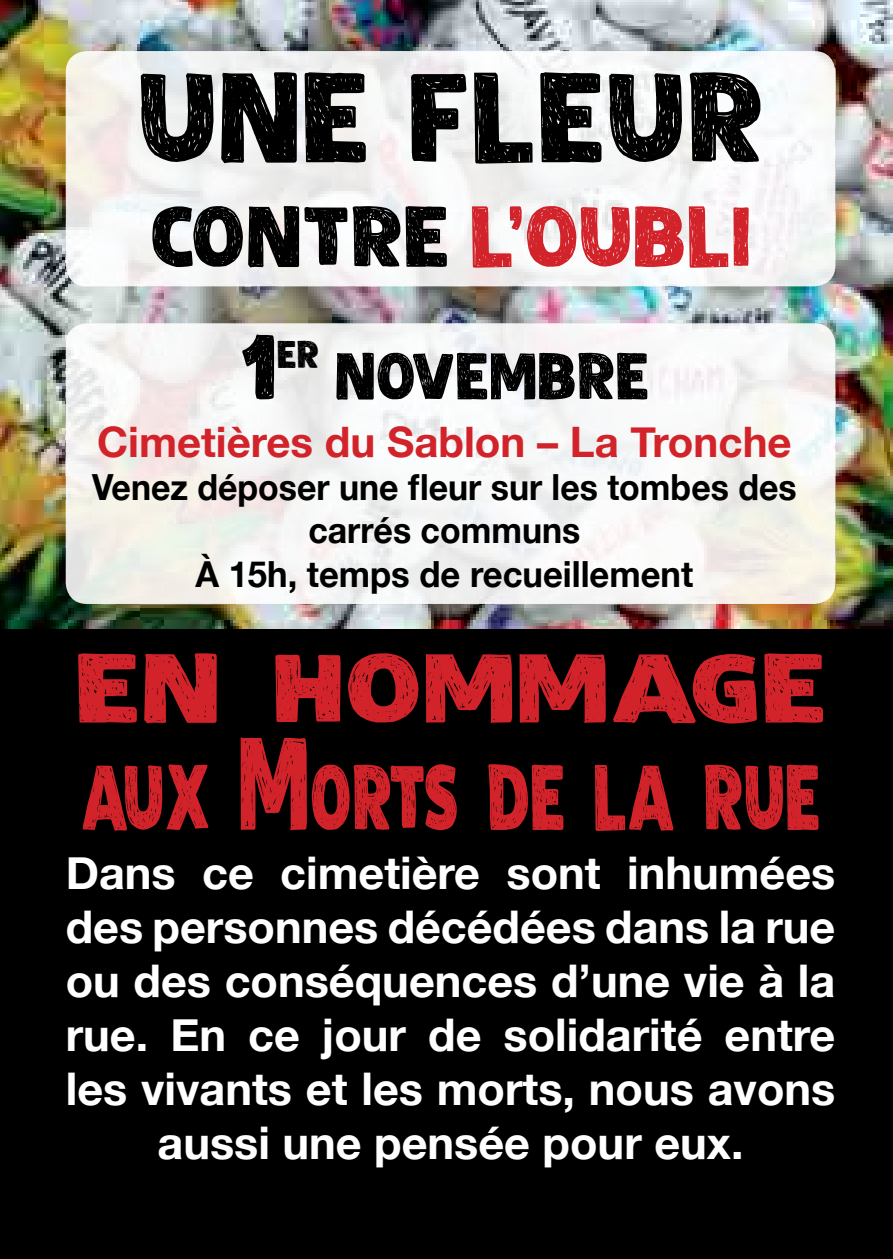
<style>
.page{position:relative;width:893px;height:1259px;background:#fff}
.page>*{position:absolute;margin:0;border:0;box-sizing:border-box;transform-origin:0 0}
.t1{font:95.4px "DK Zealand";color:#000;scale:.95 1}
.t2{font:66.9px "DK Zealand";color:#000;scale:.95 1}
.t3{font:700 45px/54px "Helvetica Neue";color:#fff;text-align:center}
.t4{font:700 42px "Helvetica Neue";color:#d2232a}
.t5{font:39px "DK Zealand";color:#000;scale:.95 1}
.t6{font:700 36px/43.2px "Helvetica Neue";color:#000;text-align:center;scale:.94 1}
</style>
<div class="page">
<img style="left:0;top:0;width:893px;height:629px">
<div style="left:0;top:629px;width:893px;height:630px;background:#000"></div>
<div style="left:29px;top:286px;width:843px;height:354px;background:#000;opacity:.1"></div>
<svg style="left:66px;top:323px;width:769px;height:281px;fill:#f6f5f4"></svg>
<div style="left:29px;top:14px;width:843px;height:309px;background:#000;opacity:.1"></div>
<svg style="left:66px;top:51px;width:769px;height:235px;fill:#f5f4f5"></svg>
<svg style="left:141px;top:72px;width:619px;height:92px;fill:#080808"></svg>
<svg style="left:152px;top:206px;width:295px;height:61px"></svg>
<svg style="left:472px;top:206px;width:277px;height:62px"></svg>
<svg style="left:78px;top:653px;width:745px;height:70px;fill:#d2232a"></svg>
<svg style="left:83px;top:737px;width:735px;height:94px"></svg>
<h1 class="t1" style="left:240px;top:311px;width:41px">1</h1>
<p class="t5" style="left:277px;top:332px;width:46px">ER</p>
<h2 class="t2" style="left:335px;top:338px;width:333px">NOVEMBRE</h2>
<p class="t4" style="left:97px;top:404px;width:696px">Cimetières du Sablon – La Tronche</p>
<p class="t6" style="left:92px;top:464px;width:751px">Venez déposer une fleur sur les tombes des carrés communs<br>à 15h, temps de recueillement</p>
<p class="t3" style="left:66px;top:843px;width:771px">Dans ce cimetière sont inhumées des personnes décédées dans la rue ou des conséquences d’une vie à la rue. En ce jour de solidarité entre les vivants et les morts, nous avons aussi une pensée pour eux.</p>
</div>
